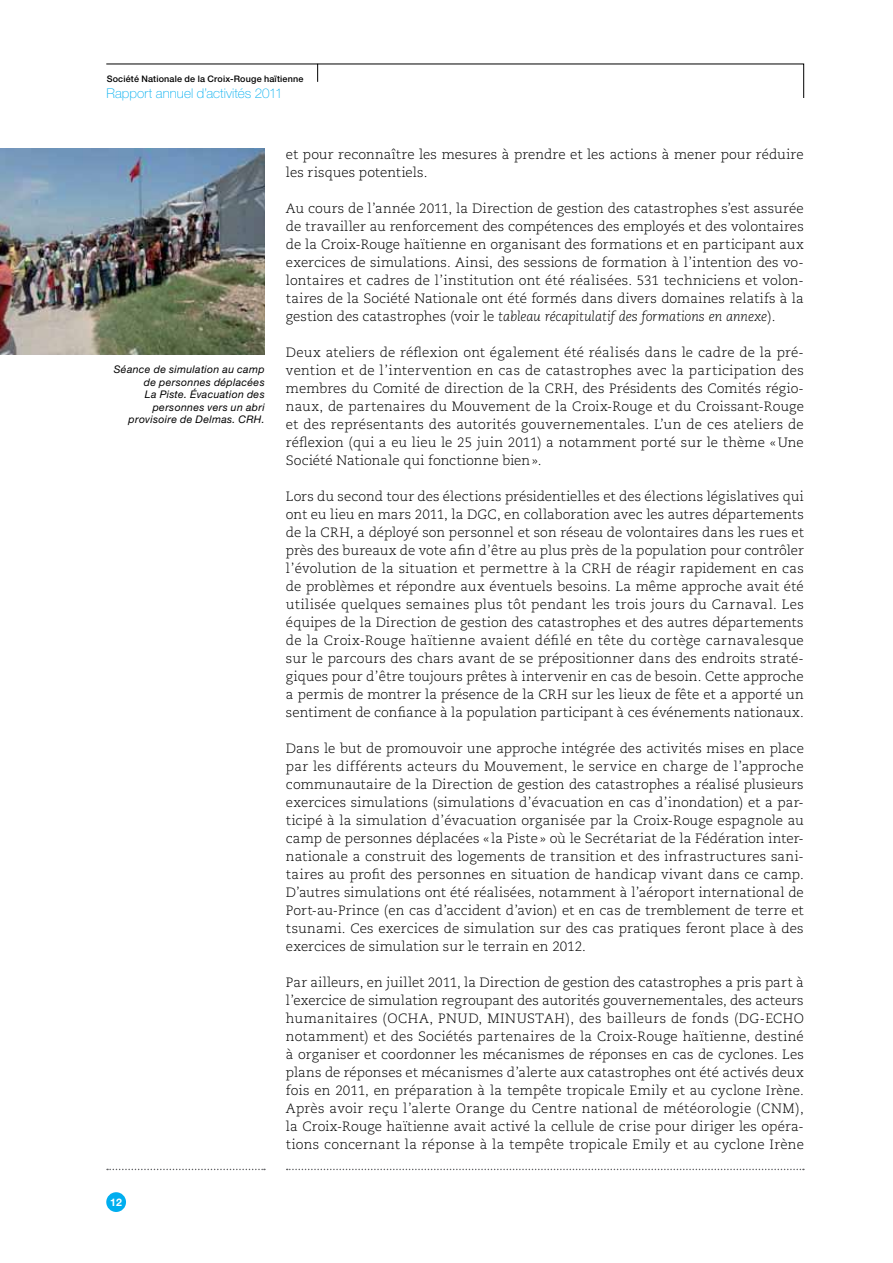
<style>
.page{position:relative;width:893px;height:1263px;background:#fff}
.page>*{position:absolute;margin:0;border:0;box-sizing:border-box;transform-origin:0 0}
.t1{font:300 13.5px/18px "Caecilia";letter-spacing:.005em;color:#000;text-align:justify}
.t2{font:italic 300 13.5px "Caecilia LT Std";letter-spacing:-.01em;color:#000}
.t3{font:100 13.5px "Helvetica Neue";letter-spacing:.005em;color:#00aeef}
.t4{font:italic 10.5px/12.6px "Helvetica Neue";letter-spacing:.035em;color:#000;text-align:right}
.t5{font:700 10.5px "Helvetica Neue";color:#fff}
.t6{font:500 9px "Helvetica Neue";letter-spacing:.02em;color:#000}
.s1{font-family:"Caecilia";font-style:normal}
</style>
<div class="page">
<svg style="left:106px;top:64px;width:698px;height:34px"></svg>
<svg style="left:107px;top:1169px;width:158px;height:1px"></svg>
<svg style="left:287px;top:1169px;width:517px;height:1px"></svg>
<div style="left:106px;top:1192px;width:20px;height:20px;background:#00aeef;border-radius:50%"></div>
<img style="left:0;top:149px;width:265px;height:205px">
<p class="t6" style="left:107px;top:73px;width:198px">Société Nationale de la Croix-Rouge haïtienne</p>
<p class="t3" style="left:107px;top:86px;width:178px">Rapport annuel d’activités 2011</p>
<p class="t4" style="left:114px;top:363px;width:152px">Séance de simulation au camp de personnes déplacées<br>La Piste. Évacuation des personnes vers un abri provisoire de Delmas. CRH.</p>
<p class="t5" style="left:110px;top:1196px;width:13px">12</p>
<p class="t1" style="left:286px;top:145px;width:519px">et pour reconnaître les mesures à prendre et les actions à mener pour réduire les risques potentiels.</p>
<p class="t1" style="left:286px;top:199px;width:519px">Au cours de l’année 2011, la Direction de gestion des catastrophes s’est assurée de travailler au renforcement des compétences des employés et des volontaires de la Croix-Rouge haïtienne en organisant des formations et en participant aux exercices de simulations. Ainsi, des sessions de formation à l’intention des vo&shy;lontaires et cadres de l’institution ont été réalisées. 531 techniciens et volon&shy;taires de la Société Nationale ont été formés dans divers domaines relatifs à la</p>
<p class="t2" style="left:286px;top:308px;width:491px"><span class="s1">gestion des catastrophes (voir le</span> tableau récapitulatif des formations en annexe<span class="s1">).</span></p>
<p class="t1" style="left:286px;top:343px;width:519px">Deux ateliers de réflexion ont également été réalisés dans le cadre de la pré&shy;vention et de l’intervention en cas de catastrophes avec la participation des membres du Comité de direction de la CRH, des Présidents des Comités régio&shy;naux, de partenaires du Mouvement de la Croix-Rouge et du Croissant-Rouge et des représentants des autorités gouvernementales. L’un de ces ateliers de réflexion (qui a eu lieu le 25 juin 2011) a notamment porté sur le thème «Une Société Nationale qui fonctionne bien».</p>
<p class="t1" style="left:286px;top:487px;width:519px">Lors du second tour des élections présidentielles et des élections législatives qui ont eu lieu en mars 2011, la DGC, en collaboration avec les autres départements de la CRH, a déployé son personnel et son réseau de volontaires dans les rues et près des bureaux de vote afin d’être au plus près de la population pour contrôler l’évolution de la situation et permettre à la CRH de réagir rapidement en cas de problèmes et répondre aux éventuels besoins. La même approche avait été utilisée quelques semaines plus tôt pendant les trois jours du Carnaval. Les équipes de la Direction de gestion des catastrophes et des autres départements de la Croix-Rouge haïtienne avaient défilé en tête du cortège carnavalesque sur le parcours des chars avant de se prépositionner dans des endroits straté&shy;giques pour d’être toujours prêtes à intervenir en cas de besoin. Cette approche a permis de montrer la présence de la CRH sur les lieux de fête et a apporté un sentiment de confiance à la population participant à ces événements nationaux.</p>
<p class="t1" style="left:286px;top:739px;width:519px">Dans le but de promouvoir une approche intégrée des activités mises en place par les différents acteurs du Mouvement, le service en charge de l’approche communautaire de la Direction de gestion des catastrophes a réalisé plusieurs exercices simulations (simulations d’évacuation en cas d’inondation) et a par&shy;ticipé à la simulation d’évacuation organisée par la Croix-Rouge espagnole au camp de personnes déplacées « la Piste» où le Secrétariat de la Fédération inter&shy;nationale a construit des logements de transition et des infrastructures sani&shy;taires au profit des personnes en situation de handicap vivant dans ce camp.<br>D’autres simulations ont été réalisées, notamment à l’aéroport international de Port-au-Prince (en cas d’accident d’avion) et en cas de tremblement de terre et tsunami. Ces exercices de simulation sur des cas pratiques feront place à des exercices de simulation sur le terrain en 2012.</p>
<p class="t1" style="left:286px;top:973px;width:519px">Par ailleurs, en juillet 2011, la Direction de gestion des catastrophes a pris part à l’exercice de simulation regroupant des autorités gouvernementales, des acteurs humanitaires (OCHA, PNUD, MINUSTAH), des bailleurs de fonds (DG-ECHO notamment) et des Sociétés partenaires de la Croix-Rouge haïtienne, destiné à organiser et coordonner les mécanismes de réponses en cas de cyclones. Les plans de réponses et mécanismes d’alerte aux catastrophes ont été activés deux fois en 2011, en préparation à la tempête tropicale Emily et au cyclone Irène.<br>Après avoir reçu l’alerte Orange du Centre national de météorologie (CNM), la Croix-Rouge haïtienne avait activé la cellule de crise pour diriger les opéra&shy;tions concernant la réponse à la tempête tropicale Emily et au cyclone Irène</p>
</div>
